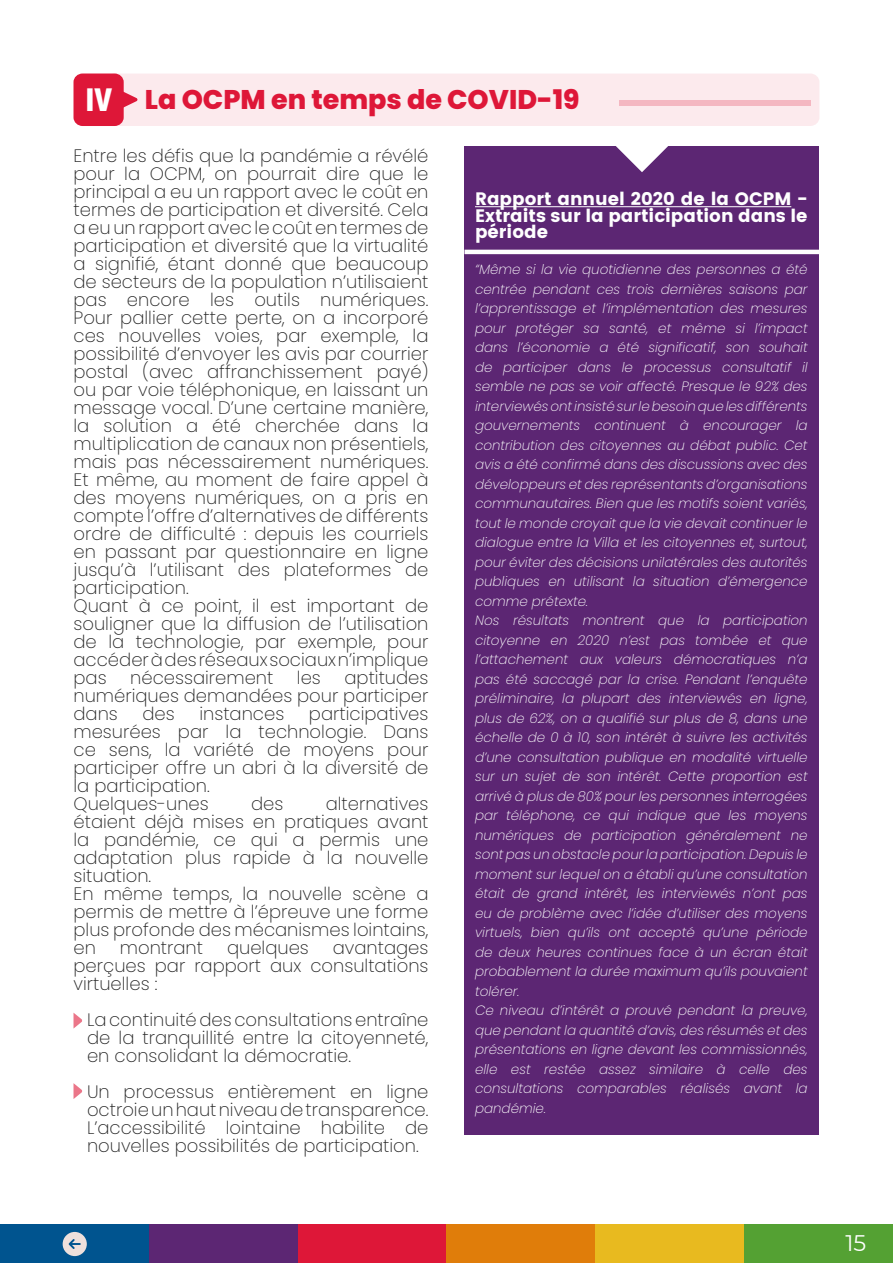
<style>
.page{position:relative;width:893px;height:1263px;background:#fff}
.page>*{position:absolute;margin:0;border:0;box-sizing:border-box;transform-origin:0 0}
.t1{font:800 27px "Poppins";color:#de1738}
.t2{font:22.5px "Montserrat";color:#fff}
.t3{font:200 18px/18px "Poppins";color:#222;text-align:justify}
.t4{font:700 18px/16.5px "Poppins";color:#fefefe;text-align:justify}
.t5{font:italic 200 13.5px/19.5px "Poppins";color:#fefefe}
.s1{font-family:"Open Sans";font-weight:400;font-size:31.5px;color:#fff}
</style>
<div class="page">
<div style="left:0;top:1225px;width:149px;height:38px;background:#00548f"></div>
<div style="left:149px;top:1225px;width:149px;height:38px;background:#5c2673"></div>
<div style="left:298px;top:1225px;width:148px;height:38px;background:#de1738"></div>
<div style="left:446px;top:1225px;width:149px;height:38px;background:#e07d0a"></div>
<div style="left:595px;top:1225px;width:149px;height:38px;background:#e8ba1f"></div>
<div style="left:744px;top:1225px;width:149px;height:38px;background:#54a133"></div>
<svg style="left:63px;top:1232px;width:24px;height:24px"></svg>
<div style="left:105px;top:74px;width:714px;height:52px;background:#fceaed;border-radius:9px"></div>
<div style="left:74px;top:74px;width:50px;height:52px;background:#de1738;border-radius:9px"></div>
<svg style="left:123px;top:90px;width:15px;height:19px"></svg>
<div style="left:619px;top:100px;width:191px;height:6px;background:#f4b7c1"></div>
<svg style="left:74px;top:1013px;width:8px;height:15px"></svg>
<svg style="left:74px;top:1083px;width:8px;height:16px"></svg>
<div style="left:464px;top:146px;width:355px;height:989px;background:#5c2673"></div>
<hr style="left:475px;top:206px;width:316px;height:1px;background:#fefefe">
<svg style="left:616px;top:146px;width:52px;height:26px"></svg>
<hr style="left:464px;top:250px;width:355px;height:4px;background:#fefefe">
<h1 class="t1" style="left:85px;top:84px;width:496px"><span class="s1">IV</span> La OCPM en temps de COVID-19</h1>
<p class="t3" style="left:74px;top:147px;width:356px;text-align:left">Entre les défis que la pandémie a révélé pour la OCPM, on pourrait dire que le principal a eu un rapport avec le coût en termes de participation et diversité. Cela a eu un rapport avec le coût en termes de participation et diversité que la virtualité a signifié, étant donné que beaucoup de secteurs de la population n’utilisaient pas encore les outils numériques.<br>Pour pallier cette perte, on a incorporé ces nouvelles voies, par exemple, la possibilité d’envoyer les avis par courrier postal (avec affranchissement payé) ou par voie téléphonique, en laissant un message vocal. D’une certaine manière, la solution a été cherchée dans la multiplication de canaux non présentiels, mais pas nécessairement numériques.<br>Et même, au moment de faire appel à des moyens numériques, on a pris en compte l’offre d’alternatives de différents ordre de difficulté : depuis les courriels en passant par questionnaire en ligne jusqu’à l’utilisant des plateformes de participation.<br>Quant à ce point, il est important de souligner que la diffusion de l’utilisation de la technologie, par exemple, pour accéder à des réseaux sociaux n’implique pas</p>
<h3 class="t4" style="left:475px;top:191px;width:334px">Rapport annuel 2020 de la OCPM - Extraits sur la participation dans le période</h3>
<p class="t5" style="left:475px;top:260px;width:334px">“Même si la vie quotidienne des personnes a été centrée pendant ces trois dernières saisons par l’apprentissage et l’implémentation des mesures pour protéger sa santé, et même si l’impact dans l’économie a été significatif, son souhait de participer dans le processus consultatif il semble ne pas se voir affecté. Presque le 92% des interviewés ont insisté sur le besoin que les différents gouvernements continuent à encourager la contribution des citoyennes au débat public. Cet avis a été confirmé dans des discussions avec des développeurs et des représentants d’organisations communautaires. Bien que les motifs soient variés, tout le monde croyait que la vie devait continuer le dialogue entre la Villa et les citoyennes et, surtout, pour éviter des décisions unilatérales des autorités publiques en utilisant la situation d’émergence comme prétexte.<br>Nos résultats montrent que la participation citoyenne en 2020 n’est pas tombée et que l’attachement aux valeurs démocratiques n’a pas été saccagé par la crise. Pendant l’enquête préliminaire, la plupart des interviewés en ligne, plus de 62%, on a qualifié sur plus de 8, dans une échelle de 0 à 10, son intérêt à suivre les activités d’une consultation publique en modalité virtuelle sur un sujet de son intérêt. Cette proportion est arrivé à plus de 80% pour les personnes interrogées par téléphone, ce qui indique que les moyens numériques de participation généralement ne sont pas un obstacle pour la participation. Depuis le moment sur lequel on a établi qu’une consultation était de grand intérêt, les interviewés n’ont pas eu de problème avec l’idée d’utiliser des moyens virtuels, bien qu’ils ont accepté qu’une période de deux heures continues face à un écran était probablement la durée maximum qu’ils pouvaient tolérer.<br>Ce niveau d’intérêt a prouvé pendant la preuve, que pendant la quantité d’avis, des résumés et des présentations en ligne devant les commissionnés, elle est restée assez similaire à celle des consultations comparables réalisés avant la pandémie.</p>
<h3 class="t3" style="left:130px;top:669px;width:145px">nécessairement</h3>
<h3 class="t3" style="left:297px;top:669px;width:25px">les</h3>
<h3 class="t3" style="left:74px;top:669px;width:356px;text-indent:271px">aptitudes numériques demandées pour participer dans</h3>
<h3 class="t3" style="left:74px;top:705px;width:356px;text-align:left;text-indent:235px">participatives mesurées par la technologie. Dans ce sens, la variété de moyens pour participer offre un abri à la diversité de la participation.<br>Quelques-unes</h3>
<h3 class="t3" style="left:143px;top:705px;width:34px">des</h3>
<h3 class="t3" style="left:199px;top:705px;width:86px">instances</h3>
<p class="t3" style="left:74px;top:795px;width:356px;text-align:left;text-indent:252px">alternatives étaient déjà mises en pratiques avant la pandémie, ce qui a permis une adaptation plus rapide à la nouvelle situation.<br>En même temps, la nouvelle scène a permis de mettre à l’épreuve une forme plus profonde des mécanismes lointains, en</p>
<h3 class="t3" style="left:251px;top:795px;width:34px">des</h3>
<h3 class="t3" style="left:120px;top:939px;width:85px">montrant</h3>
<h3 class="t3" style="left:227px;top:939px;width:83px">quelques</h3>
<h3 class="t3" style="left:74px;top:939px;width:356px;text-indent:259px">avantages perçues par rapport aux consultations virtuelles :</h3>
<h3 class="t3" style="left:87px;top:1011px;width:343px">La continuité des consultations entraîne de la tranquillité entre la citoyenneté, en consolidant la démocratie.</h3>
<h3 class="t3" style="left:87px;top:1083px;width:343px">Un processus entièrement en ligne octroie un haut niveau de transparence.<br>L’accessibilité lointaine habilite de nouvelles possibilités de participation.</h3>
<h2 class="t2" style="left:845px;top:1227px;width:22px">15</h2>
</div>
